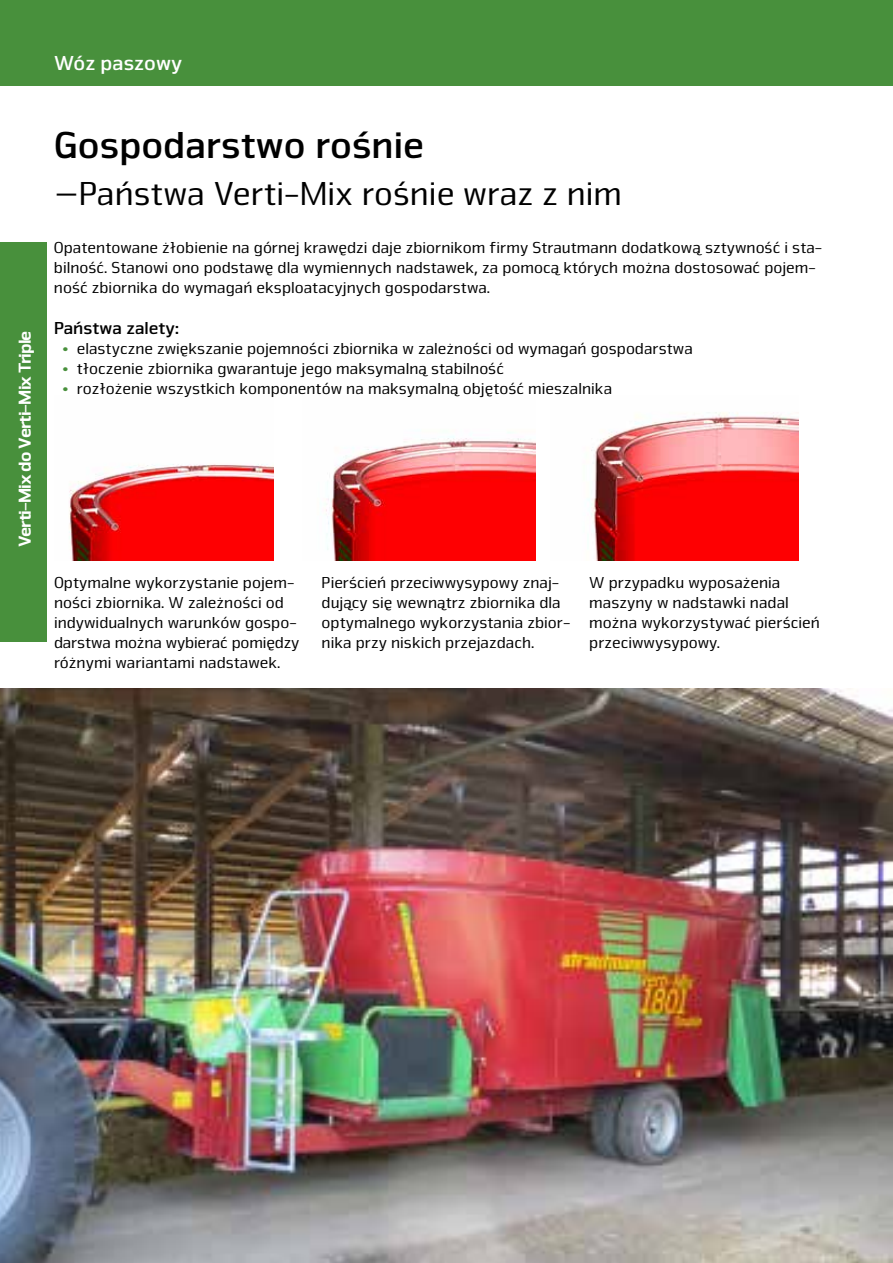
<style>
.page{position:relative;width:893px;height:1263px;background:#fff}
.page>*{position:absolute;margin:0;border:0;box-sizing:border-box;transform-origin:0 0}
.t1{font:700 39px "Nuri Pro";color:#000}
.t2{font:34.5px "Nuri Pro";color:#000}
.t3{font:700 21px "Nuri Pro";color:#fff}
.t4{font:900 18px "Nuri Pro";letter-spacing:-.05em;color:#fff}
.t5{font:700 18px "Nuri Pro";color:#000}
.t6{font:16.5px/19.8px "Nuri Pro";color:#000}
.s1{font-size:39px}
.s2{font-weight:700;color:#48903c}
</style>
<div class="page">
<div style="left:0;top:0;width:893px;height:86px;background:#48903c"></div>
<div style="left:0;top:242px;width:47px;height:400px;background:#48903c"></div>
<img style="left:69px;top:464px;width:205px;height:97px">
<img style="left:326px;top:432px;width:210px;height:129px">
<img style="left:588px;top:412px;width:210px;height:149px">
<img style="left:0;top:689px;width:893px;height:574px">
<p class="t3" style="left:54px;top:51px;width:130px">Wóz paszowy</p>
<p class="t4" style="left:14px;top:547px;width:218px;rotate:-90deg">Verti-Mix do Verti-Mix Triple</p>
<h1 class="t1" style="left:54px;top:122px;width:372px">Gospodarstwo rośnie</h1>
<h2 class="t2" style="left:54px;top:174px;width:570px"><span class="s1">–</span>Państwa Verti-Mix rośnie wraz z nim</h2>
<p class="t6" style="left:54px;top:238px;width:770px">Opatentowane żłobienie na górnej krawędzi daje zbiornikom firmy Strautmann dodatkową sztywność i sta&shy;bilność. Stanowi ono podstawę dla wymiennych nadstawek, za pomocą których można dostosować pojem&shy;ność zbiornika do wymagań eksploatacyjnych gospodarstwa.</p>
<p class="t5" style="left:54px;top:318px;width:126px">Państwa zalety:</p>
<p class="t6" style="left:63px;top:339px;width:632px"><span class="s2">•</span> elastyczne zwiększanie pojemności zbiornika w zależności od wymagań gospodarstwa</p>
<p class="t6" style="left:63px;top:359px;width:443px"><span class="s2">•</span> tłoczenie zbiornika gwarantuje jego maksymalną stabilność</p>
<p class="t6" style="left:63px;top:379px;width:551px"><span class="s2">•</span> rozłożenie wszystkich komponentów na maksymalną objętość mieszalnika</p>
<p class="t6" style="left:54px;top:573px;width:247px">Optymalne wykorzystanie pojem&shy;ności zbiornika. W zależności od indywidualnych warunków gospo&shy;darstwa można wybierać pomiędzy różnymi wariantami nadstawek.</p>
<p class="t6" style="left:322px;top:573px;width:250px">Pierścień przeciwwysypowy znaj&shy;dujący się wewnątrz zbiornika dla optymalnego wykorzystania zbior&shy;nika przy niskich przejazdach.</p>
<p class="t6" style="left:589px;top:573px;width:232px">W przypadku wyposażenia maszyny w nadstawki nadal można wykorzystywać pierścień przeciwwysypowy.</p>
</div>
